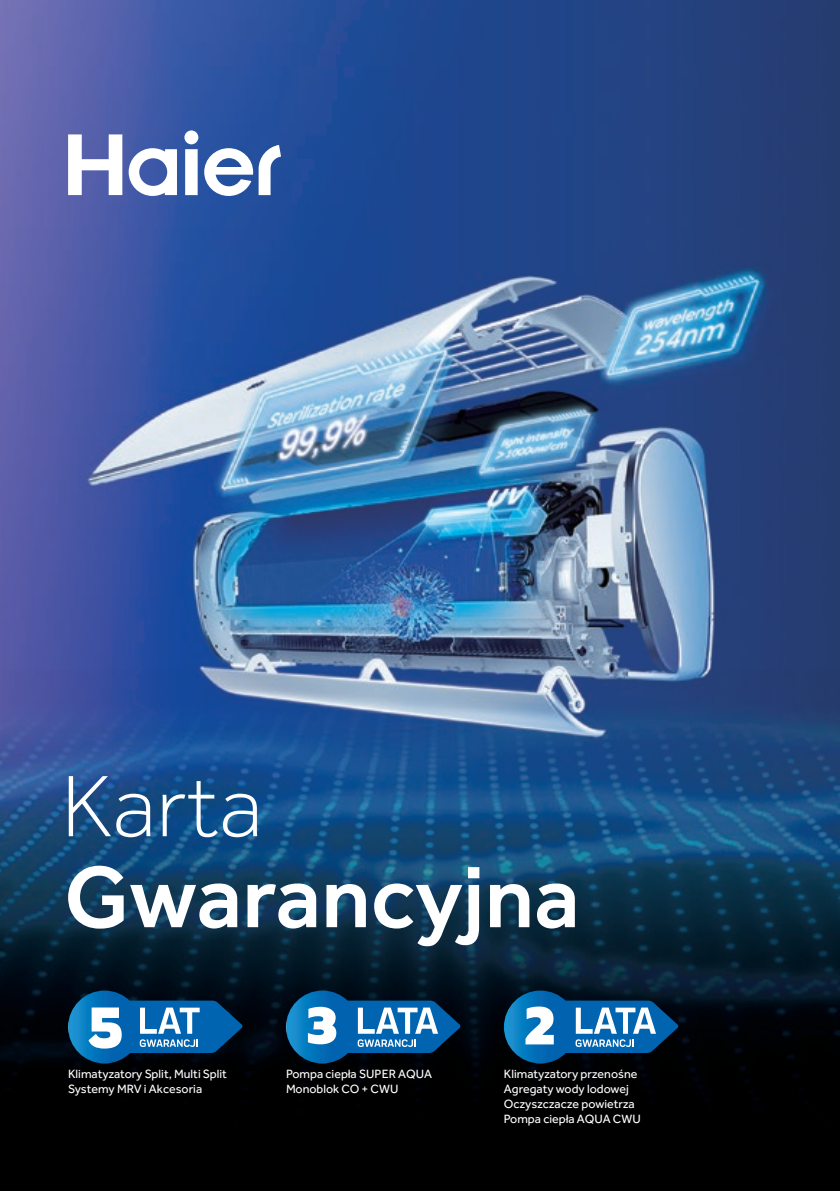
<style>
.page{position:relative;width:840px;height:1191px;background:#fff}
.page>*{position:absolute;margin:0;border:0;box-sizing:border-box;transform-origin:0 0}
.t1{font:500 90px "Effra";color:#fff}
.t2{font:300 90px "Effra";color:#fff}
.t3{font:12.4px/14.8px "Effra";color:#fff}
</style>
<div class="page">
<img style="left:0;top:0;width:839px;height:1191px">
<svg style="left:68px;top:130px;width:213px;height:66px"></svg>
<img style="left:68px;top:990px;width:73px;height:73px;border-radius:36px">
<svg style="left:88px;top:1000px;width:154px;height:53px"></svg>
<img style="left:503px;top:990px;width:73px;height:73px;border-radius:36px">
<svg style="left:525px;top:1000px;width:152px;height:53px"></svg>
<img style="left:286px;top:990px;width:73px;height:73px;border-radius:36px">
<svg style="left:308px;top:1000px;width:152px;height:53px"></svg>
<h1 class="t2" style="left:61px;top:755px;width:203px">Karta</h1>
<h1 class="t1" style="left:64px;top:843px;width:517px">Gwarancyjna</h1>
<p class="t3" style="left:286px;top:1066px;width:147px">Pompa ciepła SUPER AQUA<br>Monoblok CO + CWU</p>
<p class="t3" style="left:68px;top:1066px;width:160px">Klimatyzatory Split, Multi Split<br>Systemy MRV i Akcesoria</p>
<p class="t3" style="left:503px;top:1066px;width:138px">Klimatyzatory przenośne<br>Agregaty wody lodowej<br>Oczyszczacze powietrza<br>Pompa ciepła AQUA CWU</p>
</div>
